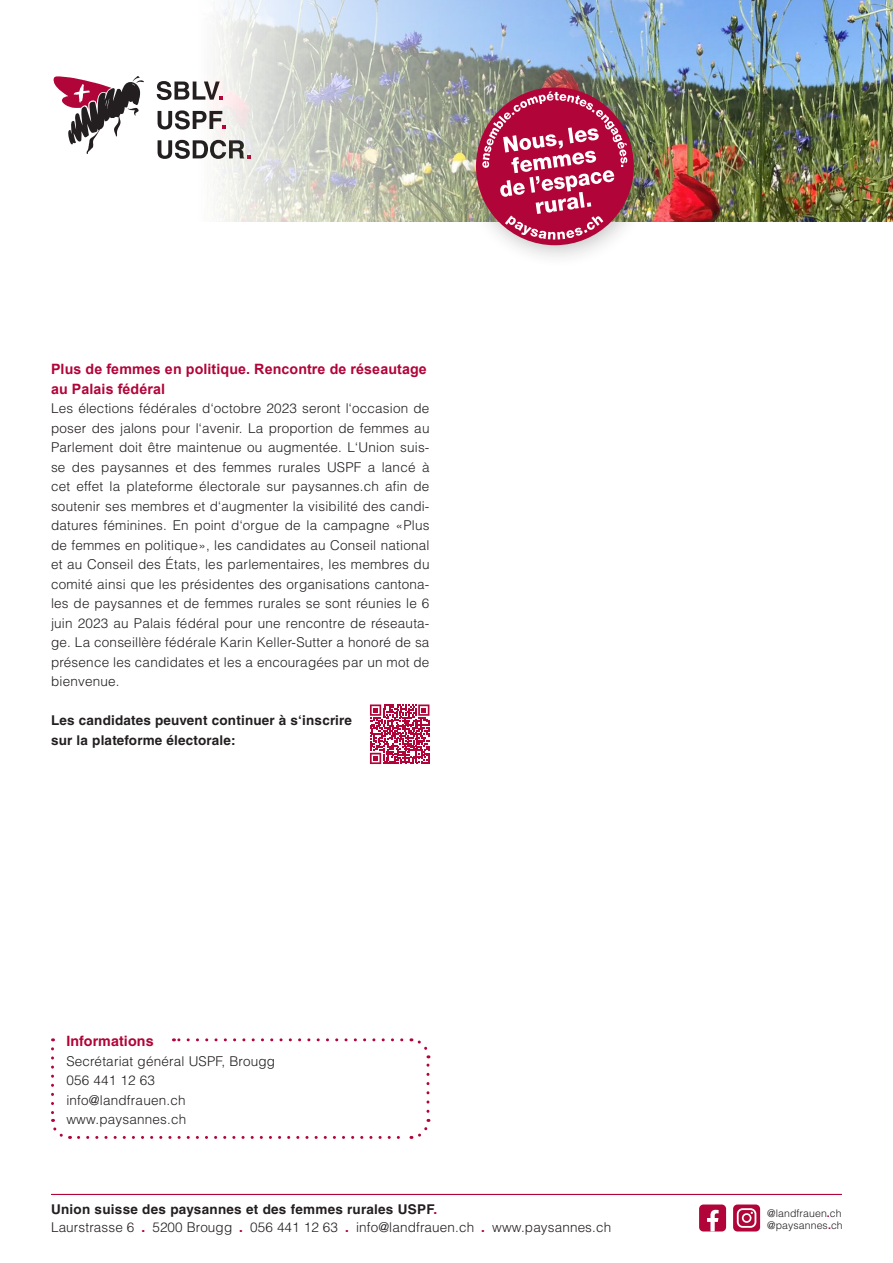
<style>
.page{position:relative;width:893px;height:1263px;background:#fff}
.page>*{position:absolute;margin:0;border:0;box-sizing:border-box;transform-origin:0 0}
.Untertitel{font:700 14.25px/19.5px "Arial";letter-spacing:.005em;color:#b10439}
.t1{font:700 14.25px "Helvetica LT Std";letter-spacing:.01em;color:#b10439}
.Untertitel-2{font:300 13.5px/19.5px "Helvetica LT Std";letter-spacing:.01em;color:#231f20}
.Adresse{font:300 13.5px "Helvetica LT Std";letter-spacing:.015em;color:#231f20}
.Untertitel-3{font:700 13.5px/19.5px "Helvetica LT Std";letter-spacing:.015em;color:#231f20}
.t2{font:300 10.5px/12px "Helvetica LT Std";letter-spacing:.01em;color:#231f20}
.s1{font-weight:700}
.s2{font-weight:700;color:#b10439}
</style>
<div class="page">
<svg style="left:157px;top:81px;width:12px;height:19px"></svg>
<svg style="left:158px;top:110px;width:11px;height:19px"></svg>
<svg style="left:158px;top:140px;width:11px;height:19px"></svg>
<svg style="left:54px;top:76px;width:90px;height:78px"></svg>
<img style="left:169px;top:0;width:724px;height:221px">
<div style="left:458px;top:69px;width:200px;height:200px;background:#231f20;opacity:.3"></div>
<svg style="left:476px;top:87px;width:158px;height:158px;background:#ba4d6b"></svg>
<hr style="left:51px;top:1194px;width:791px;height:1px;background:#b10439">
<div style="left:699px;top:1204px;width:27px;height:27px;background:#b10439;border-radius:4px"></div>
<svg style="left:707px;top:1210px;width:12px;height:21px"></svg>
<div style="left:733px;top:1204px;width:27px;height:27px;background:#b10439;border-radius:4px"></div>
<svg style="left:737px;top:1208px;width:19px;height:20px"></svg>
<svg style="left:370px;top:704px;width:59px;height:60px"></svg>
<svg style="left:51px;top:1049px;width:20px;height:90px"></svg>
<svg style="left:79px;top:1119px;width:352px;height:20px"></svg>
<svg style="left:411px;top:1038px;width:19px;height:73px"></svg>
<svg style="left:173px;top:1038px;width:229px;height:3px"></svg>
<p class="Untertitel" style="left:51px;top:359px;width:377px">Plus de femmes en politique. Rencontre de réseautage au Palais fédéral</p>
<p class="Untertitel-2" style="left:51px;top:398px;width:380px;text-align:justify">Les élections fédérales d‘octobre 2023 seront l‘occasion de poser des jalons pour l‘avenir. La proportion de femmes au Parlement doit être maintenue ou augmentée. L‘Union suis&shy;se des paysannes et des femmes rurales USPF a lancé à cet effet la plateforme électorale sur paysannes.ch afin de soutenir ses membres et d‘augmenter la visibilité des candi&shy;datures féminines. En point d‘orgue de la campagne «Plus de femmes en politique», les candidates au Conseil national et au Conseil des États, les parlementaires, les membres du comité ainsi que les présidentes des organisations cantona&shy;les de paysannes et de femmes rurales se sont réunies le 6 juin 2023 au Palais fédéral pour une rencontre de réseauta&shy;ge. La conseillère fédérale Karin Keller-Sutter a honoré de sa présence les candidates et les a encouragées par un mot de bienvenue.</p>
<p class="Untertitel-3" style="left:51px;top:710px;width:302px">Les candidates peuvent continuer à s‘inscrire sur la plateforme électorale:</p>
<p class="t1" style="left:66px;top:1033px;width:89px">Informations</p>
<p class="Adresse" style="left:66px;top:1053px;width:210px">Secrétariat général USPF, Brougg</p>
<p class="Adresse" style="left:66px;top:1072px;width:90px">056 441 12 63</p>
<p class="Adresse" style="left:66px;top:1092px;width:121px">info@landfrauen.ch</p>
<p class="Adresse" style="left:66px;top:1111px;width:122px">www.paysannes.ch</p>
<p class="Untertitel-2" style="left:51px;top:1200px;width:562px;line-height:18px"><span class="s1">Union suisse des paysannes et des femmes rurales USPF</span><span class="s2">.<br></span>Laurstrasse 6 <span class="s2">.</span> 5200 Brougg <span class="s2">.</span> 056 441 12 63 <span class="s2">.</span> info@landfrauen.ch <span class="s2">.</span> www.paysannes.ch</p>
<p class="t2" style="left:767px;top:1207px;width:77px">@landfrauen<span class="s2">.</span>ch @paysannes<span class="s2">.</span>ch</p>
</div>
